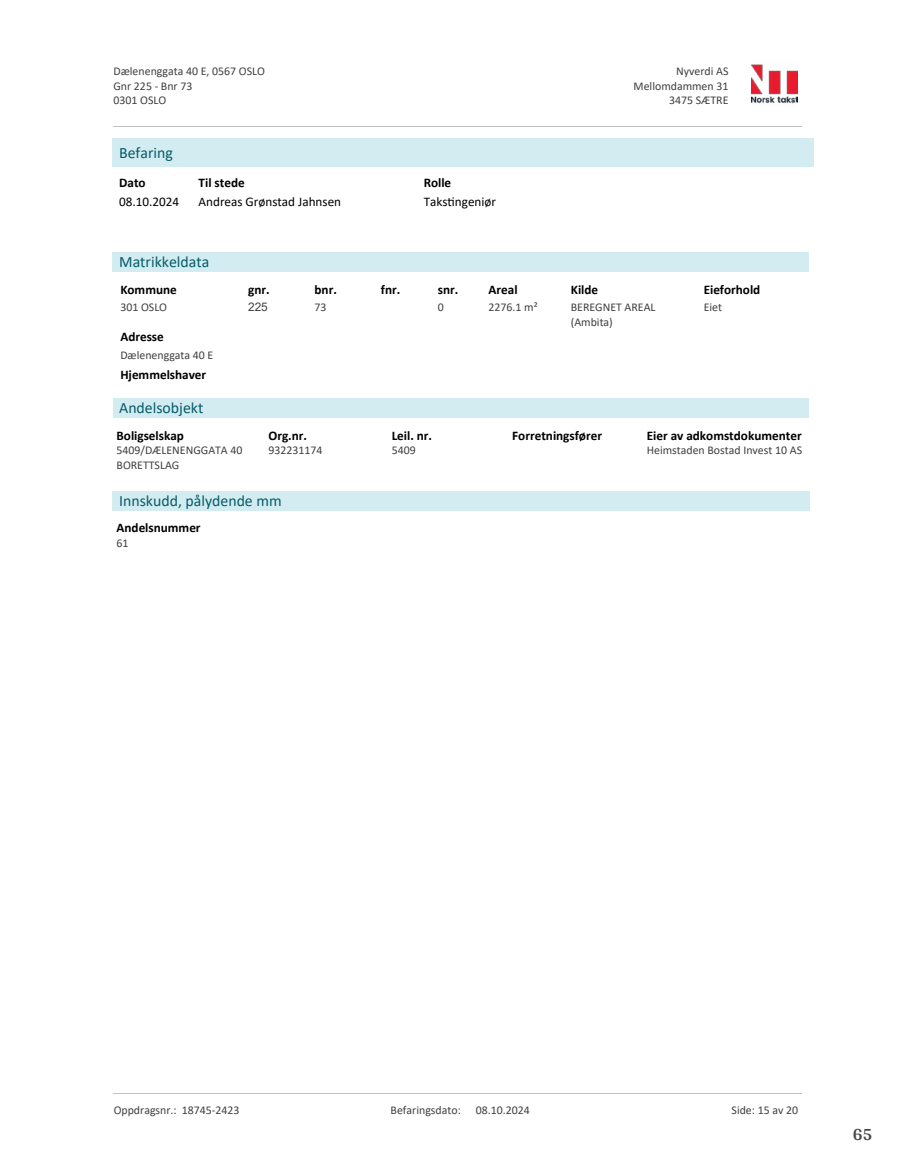
<style>
.page{position:relative;width:915px;height:1172px;background:#fff}
.page>*{position:absolute;margin:0;border:0;box-sizing:border-box;transform-origin:0 0}
.t1{font:700 18px "Arya";color:#414749}
.t2{font:15.75px "Calibri";color:#065c69}
.t3{font:700 13.2px "Calibri";color:#000}
.t4{font:13.2px "Calibri";color:#000}
.t5{font:11.85px/14.4px "Calibri";color:#404040}
.t6{font:11.85px "Arial";color:#404040}
</style>
<div class="page">
<div style="left:113px;top:138px;width:700px;height:29px;background:#d3ecf1"></div>
<div style="left:113px;top:252px;width:696px;height:20px;background:#d3ecf1"></div>
<div style="left:113px;top:398px;width:695px;height:19px;background:#d3ecf1"></div>
<div style="left:113px;top:491px;width:696px;height:19px;background:#d3ecf1"></div>
<img style="left:751px;top:64px;width:46px;height:40px">
<hr style="left:113px;top:127px;width:688px;height:1px;background:#c0c0c0">
<hr style="left:113px;top:1093px;width:688px;height:1px;background:#c0c0c0">
<p class="t5" style="left:113px;top:64px;width:153px">Dælenenggata 40 E, 0567 OSLO<br>Gnr 225 - Bnr 73<br>0301 OSLO</p>
<p class="t5" style="left:676px;top:64px;width:54px">Nyverdi AS</p>
<p class="t5" style="left:633px;top:78px;width:96px">Mellomdammen 31</p>
<p class="t5" style="left:669px;top:93px;width:61px">3475 SÆTRE</p>
<h2 class="t2" style="left:119px;top:142px;width:55px">Befaring</h2>
<p class="t3" style="left:119px;top:173px;width:28px">Dato</p>
<p class="t3" style="left:198px;top:173px;width:48px">Til stede</p>
<p class="t3" style="left:423px;top:173px;width:29px">Rolle</p>
<p class="t4" style="left:119px;top:192px;width:61px">08.10.2024</p>
<p class="t4" style="left:198px;top:192px;width:144px">Andreas Grønstad Jahnsen</p>
<p class="t4" style="left:423px;top:192px;width:74px">Taks琀椀ngeniør</p>
<h2 class="t2" style="left:119px;top:251px;width:92px">Matrikkeldata</h2>
<p class="t3" style="left:120px;top:280px;width:58px">Kommune</p>
<p class="t5" style="left:120px;top:300px;width:48px">301 OSLO</p>
<p class="t3" style="left:120px;top:328px;width:45px">Adresse</p>
<p class="t5" style="left:120px;top:348px;width:94px">Dælenenggata 40 E</p>
<p class="t3" style="left:120px;top:366px;width:87px">Hjemmelshaver</p>
<h2 class="t2" style="left:119px;top:397px;width:86px">Andelsobjekt</h2>
<p class="t3" style="left:248px;top:280px;width:23px">gnr.</p>
<p class="t6" style="left:248px;top:298px;width:21px">225</p>
<p class="t3" style="left:314px;top:280px;width:24px">bnr.</p>
<p class="t5" style="left:314px;top:300px;width:14px">73</p>
<p class="t3" style="left:381px;top:280px;width:21px">fnr.</p>
<p class="t3" style="left:438px;top:280px;width:22px">snr.</p>
<p class="t5" style="left:438px;top:300px;width:8px">0</p>
<p class="t3" style="left:488px;top:280px;width:30px">Areal</p>
<p class="t5" style="left:488px;top:300px;width:51px">2276.1 m²</p>
<p class="t3" style="left:570px;top:280px;width:29px">Kilde</p>
<p class="t5" style="left:570px;top:300px;width:86px">BEREGNET AREAL (Ambita)</p>
<p class="t3" style="left:703px;top:280px;width:58px">Eieforhold</p>
<p class="t5" style="left:703px;top:300px;width:20px">Eiet</p>
<p class="t3" style="left:116px;top:426px;width:69px">Boligselskap</p>
<p class="t5" style="left:116px;top:443px;width:127px">5409/DÆLENENGGATA 40<br>BORETTSLAG</p>
<p class="t3" style="left:268px;top:426px;width:40px">Org.nr.</p>
<p class="t5" style="left:268px;top:443px;width:55px">932231174</p>
<h2 class="t2" style="left:119px;top:490px;width:164px">Innskudd, pålydende mm</h2>
<p class="t3" style="left:116px;top:518px;width:86px">Andelsnummer</p>
<p class="t5" style="left:116px;top:536px;width:14px">61</p>
<p class="t3" style="left:391px;top:426px;width:42px">Leil. nr.</p>
<p class="t5" style="left:391px;top:443px;width:26px">5409</p>
<p class="t3" style="left:512px;top:426px;width:91px">Forretningsfører</p>
<p class="t3" style="left:646px;top:426px;width:156px">Eier av adkomstdokumenter</p>
<p class="t5" style="left:646px;top:443px;width:157px">Heimstaden Bostad Invest 10 AS</p>
<p class="t5" style="left:114px;top:1103px;width:127px">Oppdragsnr.: 18745-2423</p>
<p class="t5" style="left:390px;top:1103px;width:72px">Befaringsdato:</p>
<p class="t5" style="left:475px;top:1103px;width:55px">08.10.2024</p>
<p class="t5" style="left:731px;top:1103px;width:68px">Side: 15 av 20</p>
<h1 class="t1" style="left:852px;top:1123px;width:21px">65</h1>
</div>
